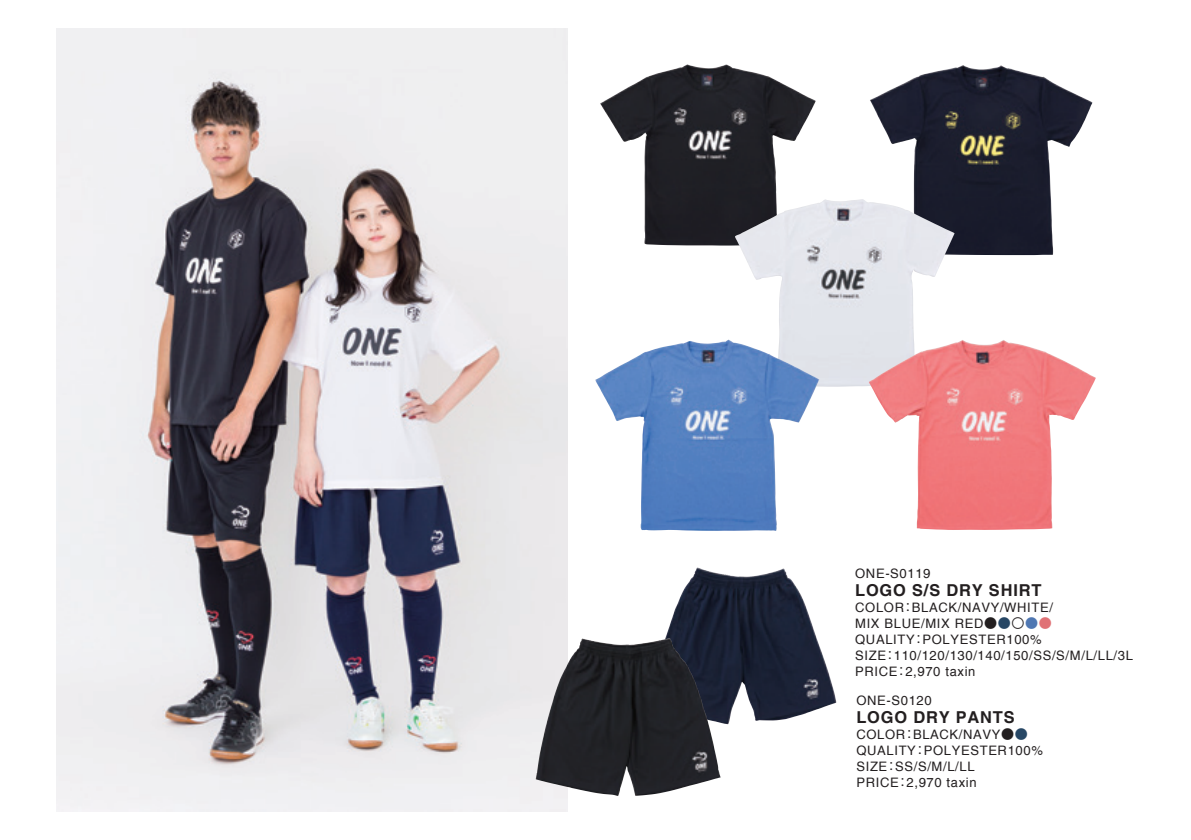
<style>
.page{position:relative;width:1191px;height:840px;background:#fff}
.page>*{position:absolute;margin:0;border:0;box-sizing:border-box;transform-origin:0 0}
.t1{font:700 16.4px "Helvetica";letter-spacing:.05em;color:#231f20}
.t2{font:13px/16px "Helvetica";letter-spacing:.05em;color:#231f20}
.t3{font:13px "Koz Go Pr 6 N";color:#231f20}
.s1{font-family:"Koz Go Pr 6 N"}
.s2{font-family:"Koz Go Pr 6 N";color:#274765}
.s3{font-family:"Koz Go Pr 6 N";color:#4f77b2}
.s4{font-family:"Koz Go Pr 6 N";color:#e07276}
</style>
<div class="page">
<img style="left:57px;top:28px;width:510px;height:783px">
<img style="left:870px;top:65px;width:222px;height:190px">
<img style="left:600px;top:65px;width:215px;height:180px">
<img style="left:734px;top:199px;width:181px;height:187px">
<img style="left:868px;top:340px;width:184px;height:189px">
<img style="left:665px;top:567px;width:171px;height:156px">
<img style="left:535px;top:638px;width:134px;height:157px">
<img style="left:595px;top:339px;width:182px;height:192px">
<p class="t2" style="left:855px;top:564px;width:77px">ONE S- 0119</p>
<p class="t1" style="left:855px;top:579px;width:188px">LOGO S S/ DRY SHIRT</p>
<p class="t2" style="left:912px;top:598px;width:143px">BLACK/NAVY/WHITE/</p>
<p class="t2" style="left:855px;top:598px;width:50px">COLOR</p>
<p class="t2" style="left:855px;top:614px;width:198px">MIX BLUE/MIX RED<span class="s1">●</span><span class="s2">●</span><span class="s1">〇</span><span class="s3">●</span><span class="s4">●</span></p>
<p class="t2" style="left:922px;top:630px;width:121px">POLYESTER100%</p>
<p class="t3" style="left:901px;top:599px;width:14px">：</p>
<p class="t2" style="left:883px;top:630px;width:251px;text-indent:-28px">QUALITY<br><span class="s1">：</span>110/120/130/140/150/SS S/ M/ L/ /LL/3L</p>
<p class="t3" style="left:912px;top:631px;width:14px">：</p>
<p class="t2" style="left:855px;top:646px;width:32px">SIZE</p>
<p class="t2" style="left:855px;top:662px;width:44px">PRICE</p>
<p class="t2" style="left:856px;top:692px;width:77px">ONE S- 0120</p>
<p class="t1" style="left:856px;top:706px;width:160px">LOGO DRY PANTS</p>
<p class="t2" style="left:913px;top:726px;width:116px">BLACK/NAVY<span class="s1">●</span><span class="s2">●</span></p>
<p class="t2" style="left:895px;top:662px;width:82px"><span class="s1">：</span>2,970 taxin</p>
<p class="t2" style="left:856px;top:726px;width:50px">COLOR</p>
<p class="t3" style="left:902px;top:726px;width:14px">：</p>
<p class="t2" style="left:895px;top:742px;width:81px;text-indent:-39px">QUALITY<br>S S S/ M/ L/ / L L</p>
<p class="t2" style="left:923px;top:742px;width:121px">POLYESTER100%</p>
<p class="t3" style="left:913px;top:742px;width:14px">：</p>
<p class="t2" style="left:856px;top:758px;width:32px">SIZE</p>
<p class="t3" style="left:884px;top:758px;width:14px">：</p>
<p class="t2" style="left:856px;top:774px;width:44px">PRICE</p>
<p class="t2" style="left:896px;top:774px;width:82px"><span class="s1">：</span>2,970 taxin</p>
</div>
